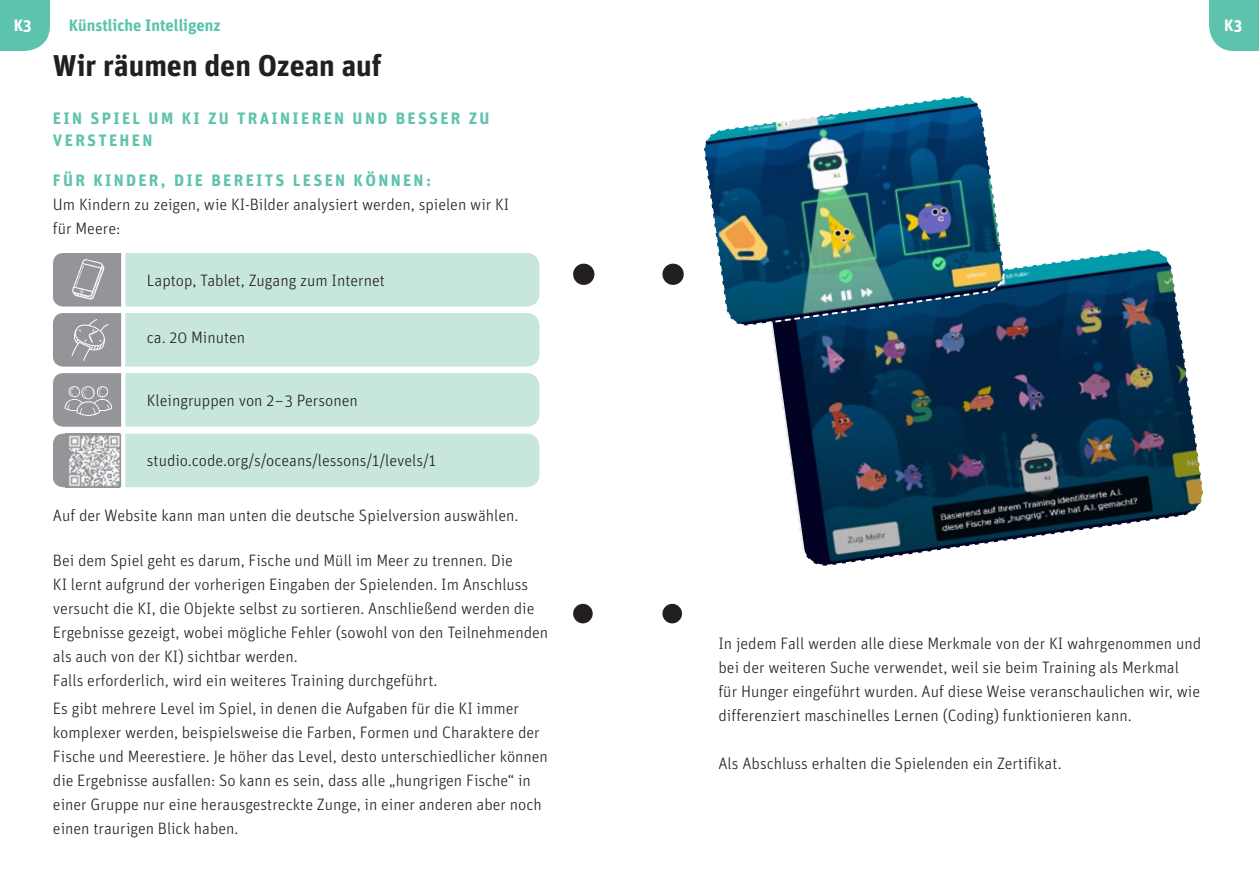
<style>
.page{position:relative;width:1259px;height:893px;background:#fff}
.page>*{position:absolute;margin:0;border:0;box-sizing:border-box;transform-origin:0 0}
.t1{font:700 30px "Unit";color:#231f20}
.t2{font:300 16.5px/24px "Unit";color:#231f20}
.t3{font:700 16.5px/22.5px "Unit";letter-spacing:.14em;color:#5dc3ad}
.t4{font:700 16.5px "Unit";color:#5dc3ad}
.t5{font:700 16.5px "Unit";color:#fff}
</style>
<div class="page">
<div style="left:0;top:0;width:50px;height:51px;background:#5dc3ad"></div>
<div style="left:1209px;top:0;width:50px;height:51px;background:#5dc3ad"></div>
<svg style="left:53px;top:313px;width:486px;height:54px;background:#c1dbd5"></svg>
<svg style="left:53px;top:253px;width:486px;height:54px;background:#c3dfd8"></svg>
<img style="left:71px;top:258px;width:36px;height:42px">
<svg style="left:53px;top:373px;width:486px;height:54px;background:#c4e0d9"></svg>
<img style="left:62px;top:383px;width:50px;height:34px">
<div style="left:53px;top:434px;width:486px;height:53px;background:#c7e6de"></div>
<img style="left:66px;top:434px;width:54px;height:53px">
<svg style="left:773px;top:249px;width:430px;height:317px"></svg>
<img style="left:704px;top:96px;width:301px;height:238px">
<div style="left:662px;top:264px;width:22px;height:21px;background:#231f20;border-radius:50%"></div>
<div style="left:573px;top:264px;width:21px;height:21px;background:#231f20;border-radius:50%"></div>
<div style="left:662px;top:604px;width:20px;height:19px;background:#231f20;border-radius:50%"></div>
<div style="left:573px;top:604px;width:20px;height:19px;background:#231f20;border-radius:50%"></div>
<p class="t4" style="left:69px;top:14px;width:153px">Künstliche Intelligenz</p>
<p class="t5" style="left:14px;top:14px;width:19px">K3</p>
<p class="t5" style="left:1224px;top:14px;width:19px">K3</p>
<p class="t1" style="left:53px;top:47px;width:330px">Wir räumen den Ozean auf</p>
<p class="t3" style="left:53px;top:107px;width:438px">EIN SPIEL UM KI ZU TRAINIEREN UND BESSER ZU<br>VERSTEHEN</p>
<p class="t3" style="left:53px;top:169px;width:380px">FÜR KINDER, DIE BEREITS LESEN KÖNNEN:</p>
<p class="t2" style="left:53px;top:192px;width:458px">Um Kindern zu zeigen, wie KI-Bilder analysiert werden, spielen wir KI für Meere:</p>
<p class="t2" style="left:147px;top:268px;width:240px">Laptop, Tablet, Zugang zum Internet</p>
<p class="t2" style="left:147px;top:325px;width:100px">ca. 20 Minuten</p>
<p class="t2" style="left:147px;top:388px;width:212px">Kleingruppen von 2–3 Personen</p>
<p class="t2" style="left:147px;top:448px;width:291px">studio.code.org/s/oceans/lessons/1/levels/1</p>
<p class="t2" style="left:53px;top:503px;width:467px">Auf der Website kann man unten die deutsche Spielversion auswählen.</p>
<p class="t2" style="left:53px;top:548px;width:497px">Bei dem Spiel geht es darum, Fische und Müll im Meer zu trennen. Die<br>KI lernt aufgrund der vorherigen Eingaben der Spielenden. Im Anschluss versucht die KI, die Objekte selbst zu sortieren. Anschließend werden die Ergebnisse gezeigt, wobei mögliche Fehler (sowohl von den Teilnehmenden als auch von der KI) sichtbar werden.<br>Falls erforderlich, wird ein weiteres Training durchgeführt.</p>
<p class="t2" style="left:53px;top:696px;width:496px">Es gibt mehrere Level im Spiel, in denen die Aufgaben für die KI immer komplexer werden, beispielsweise die Farben, Formen und Charaktere der Fische und Meerestiere. Je höher das Level, desto unterschiedlicher können die Ergebnisse ausfallen: So kann es sein, dass alle „hungrigen Fische“ in einer Gruppe nur eine herausgestreckte Zunge, in einer anderen aber noch einen traurigen Blick haben.</p>
<p class="t2" style="left:718px;top:632px;width:484px">In jedem Fall werden alle diese Merkmale von der KI wahrgenommen und bei der weiteren Suche verwendet, weil sie beim Training als Merkmal für Hunger eingeführt wurden. Auf diese Weise veranschaulichen wir, wie differenziert maschinelles Lernen (Coding) funktionieren kann.</p>
<p class="t2" style="left:718px;top:752px;width:345px">Als Abschluss erhalten die Spielenden ein Zertifikat.</p>
</div>
